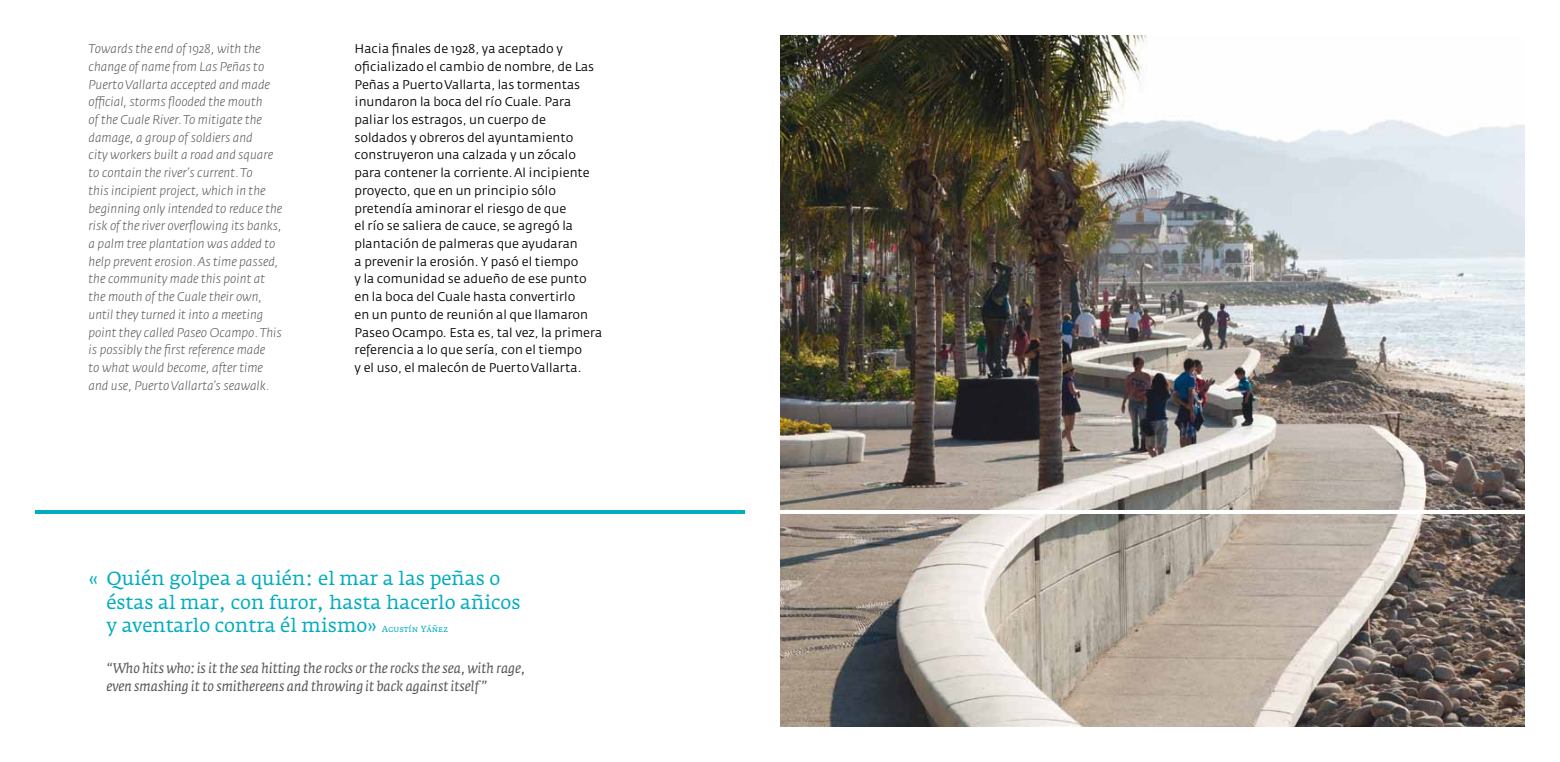
<style>
.page{position:relative;width:1560px;height:762px;background:#fff}
.page>*{position:absolute;margin:0;border:0;box-sizing:border-box;transform-origin:0 0}
.t1{font:18.75px/23.8px "Fedra Serif A";color:#00adbe}
.t2{font:italic 13.75px/17.5px "Fedra Serif A";color:#58585a}
.t3{font:12.5px/17.8px "Fedra Sans";color:#000}
.t4{font:italic 300 12.5px/17.8px "Fedra Sans";color:#58585a}
.s1{font-family:"Fedra Serif A Book SC";font-size:8.75px}
</style>
<div class="page">
<img style="left:780px;top:35px;width:744px;height:691px">
<hr style="left:780px;top:510px;width:779px;height:4px;background:#fff">
<hr style="left:35px;top:510px;width:709px;height:4px;background:#00adbe">
<p class="t4" style="left:89px;top:40px;width:195px">Towards the end of 1928, with the change of name from Las Peñas to PuertoVallarta accepted and made official, storms flooded the mouth<br>of the Cuale River.To mitigate the damage, a group of soldiers and<br>city workers built a road and square to contain the river’s current.To<br>this incipient project, which in the beginning only intended to reduce the risk of the river overflowing its banks, a palm tree plantation was added to help prevent erosion.As time passed, the community made this point at the mouth of the Cuale their own, until they turned it into a meeting point they called Paseo Ocampo.This is possibly the first reference made<br>to what would become, after time and use, PuertoVallarta’s seawalk.</p>
<p class="t3" style="left:354px;top:40px;width:249px">Hacia finales de 1928, ya aceptado y oficializado el cambio de nombre, de Las Peñas a PuertoVallarta, las tormentas inundaron la boca del río Cuale. Para paliar los estragos, un cuerpo de<br>soldados y obreros del ayuntamiento construyeron una calzada y un zócalo para contener la corriente.Al incipiente proyecto, que en un principio sólo pretendía aminorar el riesgo de que<br>el río se saliera de cauce, se agregó la plantación de palmeras que ayudaran<br>a prevenir la erosión. Y pasó el tiempo<br>y la comunidad se adueño de ese punto en la boca del Cuale hasta convertirlo<br>en un punto de reunión al que llamaron Paseo Ocampo. Esta es, tal vez, la primera referencia a lo que sería, con el tiempo<br>y el uso, el malecón de PuertoVallarta.</p>
<h1 class="t1" style="left:106px;top:566px;width:415px;text-indent:-18px">« Quién golpea a quién: el mar a las peñas o éstas al mar, con furor, hasta hacerlo añicos y aventarlo contra él mismo» <span class="s1">Agustín Yáñez</span></h1>
<p class="t2" style="left:106px;top:660px;width:420px">“Who hits who: is it the sea hitting the rocks or the rocks the sea, with rage, even smashing it to smithereens and throwing it back against itself ”</p>
</div>
